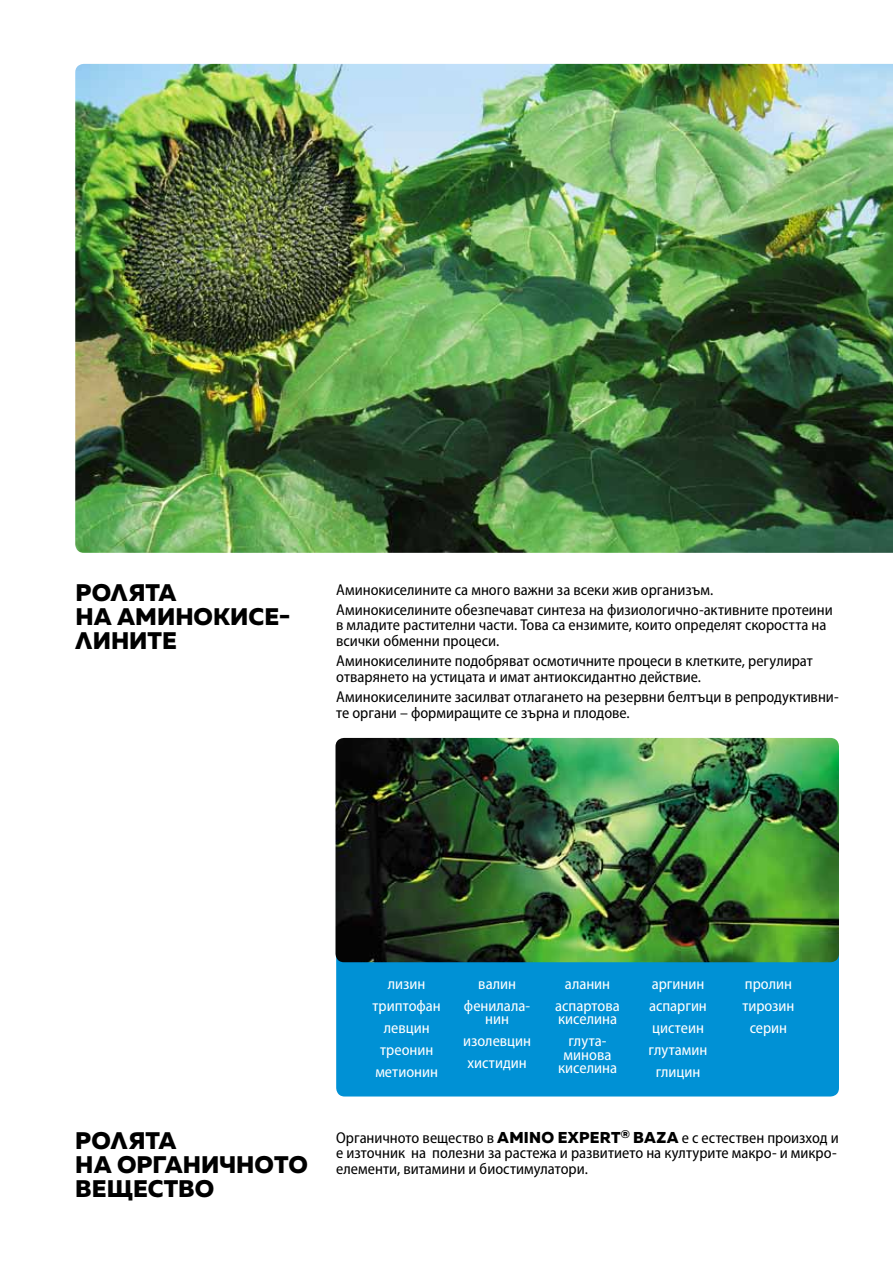
<style>
.page{position:relative;width:893px;height:1263px;background:#fff}
.page>*{position:absolute;margin:0;border:0;box-sizing:border-box;transform-origin:0 0}
.t1{font:800 24px/24px "Muller";letter-spacing:.005em;color:#000}
.t2{font:semi-condensed 15.75px/15.8px "Myriad Pro";color:#000}
.t3{font:semi-condensed 15.75px/22px "Myriad Pro";color:#fff;text-align:center}
.s1{font-family:"Muller";font-weight:800;font-stretch:normal}
</style>
<div class="page">
<div style="left:336px;top:943px;width:503px;height:153px;background:#0091d5;border-radius:9px"></div>
<img style="left:335px;top:738px;width:504px;height:224px">
<img style="left:75px;top:64px;width:818px;height:489px">
<h1 class="t1" style="left:75px;top:581px;width:101px">Ролята на амино</h1>
<h1 class="t1" style="left:213px;top:605px;width:79px">кисе-</h1>
<h1 class="t1" style="left:75px;top:629px;width:35px">лините</h1>
<p class="t2" style="left:336px;top:579px;width:498px;line-height:20px">Аминокиселините са много важни за всеки жив организъм.<br>Аминокиселините обезпечават синтеза на физиологично-активните протеини</p>
<p class="t2" style="left:336px;top:617px;width:492px">в младите растителни части. Това са ензимите, които определят скоростта на всички обменни процеси.</p>
<p class="t2" style="left:336px;top:653px;width:478px">Аминокиселините подобряват осмотичните процеси в клетките, регулират отварянето на устицата и имат антиоксидантно действие.</p>
<p class="t2" style="left:336px;top:688px;width:504px">Аминокиселините засилват отлагането на резервни белтъци в репродуктивни&shy;те органи – формиращите се зърна и плодове.</p>
<h1 class="t1" style="left:75px;top:1129px;width:106px">Ролята на Органичното<br>ве щество</h1>
<p class="t3" style="left:373px;top:972px;width:70px">лизин триптофан левцин треонин метионин</p>
<p class="t3" style="left:464px;top:972px;width:68px">валин фенилала-</p>
<p class="t3" style="left:463px;top:1008px;width:70px">нин изолевцин хистидин</p>
<p class="t3" style="left:555px;top:972px;width:66px">аланин аспартова</p>
<p class="t3" style="left:558px;top:1008px;width:60px">киселина глута-</p>
<p class="t3" style="left:558px;top:1047px;width:60px;line-height:13.5px">минова киселина</p>
<p class="t3" style="left:649px;top:972px;width:60px">аргинин аспаргин цистеин глутамин глицин</p>
<p class="t3" style="left:742px;top:972px;width:54px">пролин тирозин серин</p>
<p class="t2" style="left:336px;top:1129px;width:504px">Органичното вещество в <span class="s1">AMINO EXPERT</span><sup>®</sup> <span class="s1">BAZA</span> е с естествен произход и е източник на полезни за растежа и развитието на културите макро- и микро&shy;елементи, витамини и биостимулатори.</p>
</div>
